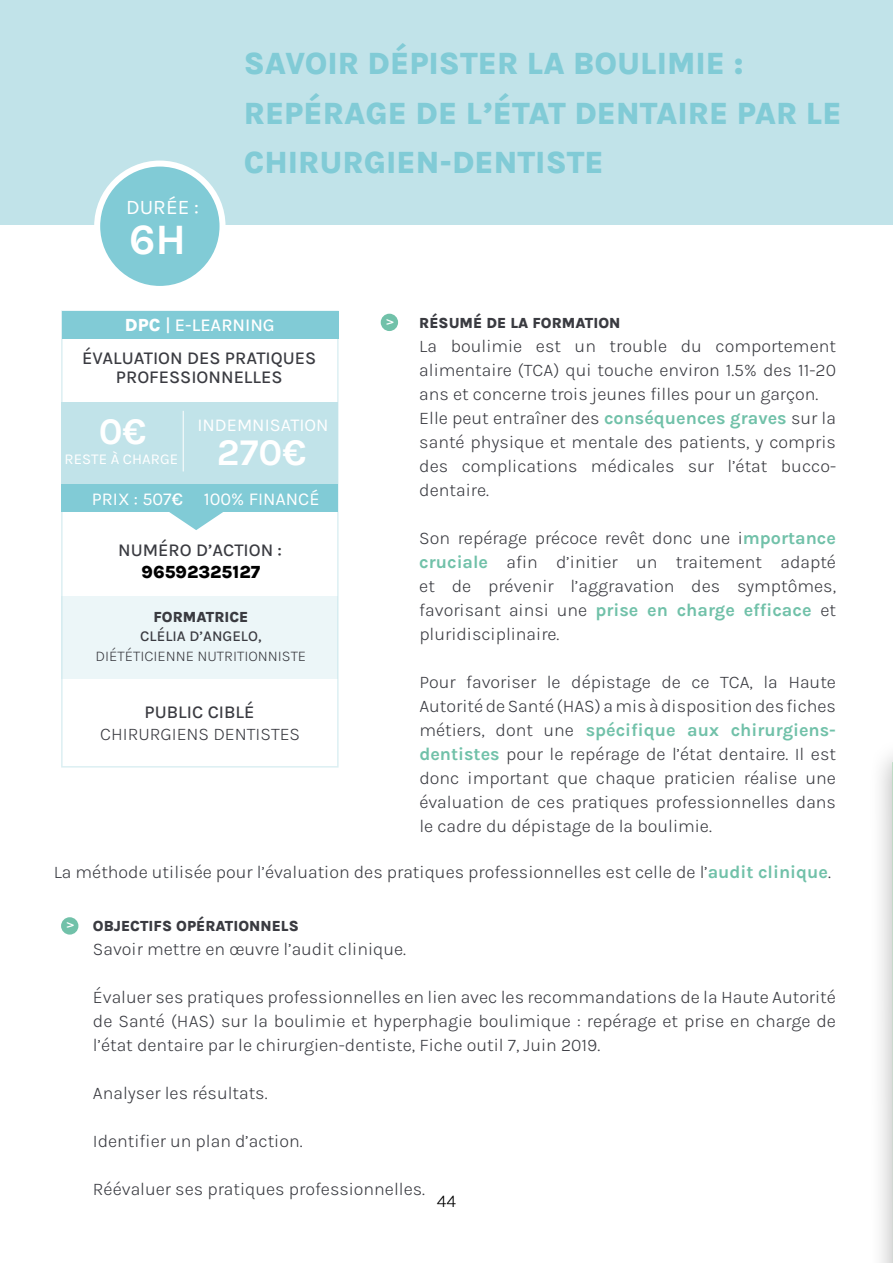
<style>
.page{position:relative;width:893px;height:1263px;background:#fff}
.page>*{position:absolute;margin:0;border:0;box-sizing:border-box;transform-origin:0 0}
.t1{font:700 43.5px "Karla";color:#fff}
.t2{font:700 37.8px "Karla";color:#fff}
.t3{font:800 31.5px/49.5px "Karla";color:#81cbd6}
.t4{font:20.7px "Karla";color:#fff}
.t5{font:300 18px/24px "Karla";color:#3a3b41;text-align:justify}
.t6{font:500 18px/19.5px "Karla";color:#3a3b41;text-align:center}
.t7{font:18px "Karla";color:#fff}
.t8{font:500 18px "Karla";color:#fff}
.t9{font:800 18px "Karla";color:#000}
.t10{font:300 18px "Karla";color:#000}
.t11{font:800 15px "Karla";color:#3a3b41}
.t12{font:300 15px "Karla";color:#3a3b41}
.t13{font:500 15px "Karla";color:#3a3b41}
.t14{font:15px "Karla";color:#fff}
.t15{font:700 9px "Comic Sans MS";color:#fff}
.s1{font-weight:800}
.s2{font-weight:500}
.s3{font-weight:700;color:#71c1a9}
</style>
<div class="page">
<div style="left:868px;top:695px;width:25px;height:568px;background:#000;opacity:.3"></div>
<svg style="left:892px;top:762px;width:1px;height:501px"></svg>
<div style="left:0;top:0;width:892px;height:225px;background:#c1e3e9"></div>
<div style="left:97px;top:164px;width:126px;height:125px;background:#81cbd6;border-radius:50%"></div>
<div style="left:94px;top:161px;width:132px;height:131px;border:6px solid #fff;border-radius:50%"></div>
<div style="left:381px;top:314px;width:17px;height:17px;background:#71c1a9;border-radius:50%"></div>
<svg style="left:61px;top:310px;width:278px;height:458px"></svg>
<div style="left:61px;top:402px;width:276px;height:83px;background:#c1e3e9"></div>
<hr style="left:183px;top:411px;width:1px;height:60px;background:#fff">
<div style="left:63px;top:311px;width:275px;height:27px;background:#81cbd6"></div>
<svg style="left:164px;top:512px;width:64px;height:18px"></svg>
<div style="left:61px;top:596px;width:276px;height:83px;background:#ecf6f8"></div>
<div style="left:61px;top:485px;width:276px;height:27px;background:#81cbd6"></div>
<div style="left:61px;top:917px;width:17px;height:17px;background:#71c1a9;border-radius:50%"></div>
<p class="t4" style="left:126px;top:196px;width:75px">DURÉE :</p>
<h1 class="t1" style="left:129px;top:210px;width:59px">6H</h1>
<h3 class="t3" style="left:244px;top:37px;width:599px">SAVOIR DÉPISTER LA BOULIMIE :<br>REPÉRAGE DE L’ÉTAT DENTAIRE PAR LE<br>CHIRURGIEN-DENTISTE</h3>
<p class="t8" style="left:125px;top:313px;width:151px"><span class="s1">DPC</span> | E-LEARNING</p>
<p class="t6" style="left:82px;top:347px;width:235px">ÉVALUATION DES PRATIQUES<br>PROFESSIONNELLES</p>
<h2 class="t2" style="left:99px;top:406px;width:49px">0€</h2>
<p class="t14" style="left:65px;top:451px;width:115px">RESTE À CHARGE</p>
<p class="t7" style="left:197px;top:415px;width:132px">INDEMNISATION</p>
<h2 class="t2" style="left:217px;top:427px;width:91px">270€</h2>
<p class="t7" style="left:92px;top:489px;width:229px">PRIX : 507<span class="s2">€</span> 100% FINANCÉ</p>
<p class="t6" style="left:118px;top:539px;width:165px">NUMÉRO D’ACTION :</p>
<p class="t9" style="left:142px;top:559px;width:120px">96592325127</p>
<p class="t11" style="left:153px;top:606px;width:97px">FORMATRICE</p>
<p class="t13" style="left:140px;top:626px;width:123px">CLÉLIA D’ANGELO,</p>
<p class="t12" style="left:96px;top:646px;width:212px">DIÉTÉTICIENNE NUTRITIONNISTE</p>
<p class="t6" style="left:145px;top:701px;width:111px">PUBLIC CIBLÉ</p>
<p class="t5" style="left:100px;top:721px;width:201px">CHIRURGIENS DENTISTES</p>
<p class="t15" style="left:383px;top:325px;width:8px;rotate:-90deg">V</p>
<p class="t11" style="left:419px;top:312px;width:203px">RÉSUMÉ DE LA FORMATION</p>
<p class="t5" style="left:419px;top:333px;width:418px;text-align:left">La boulimie est un trouble du comportement alimentaire (TCA) qui touche environ 1.5% des 11-20 ans et concerne trois jeunes filles pour un garçon.<br>Elle peut entraîner des <span class="s3">conséquences graves</span> sur la santé physique et mentale des patients, y compris des complications médicales sur l’état bucco&shy;dentaire.</p>
<p class="t5" style="left:419px;top:525px;width:418px">Son repérage précoce revêt donc une i<span class="s3">mportance cruciale</span> afin d’initier un traitement adapté et de prévenir l’aggravation des symptômes, favorisant ainsi une <span class="s3">prise en charge efficace</span> et pluridisciplinaire.</p>
<p class="t5" style="left:419px;top:669px;width:418px">Pour favoriser le dépistage de ce TCA, la Haute Autorité de Santé (HAS) a mis à disposition des fiches métiers, dont une <span class="s3">spécifique aux chirurgiens&shy;dentistes</span> pour le repérage de l’état dentaire. Il est donc important que chaque praticien réalise une évaluation de ces pratiques professionnelles dans le cadre du dépistage de la boulimie.</p>
<p class="t5" style="left:54px;top:860px;width:779px">La méthode utilisée pour l’évaluation des pratiques professionnelles est celle de l’<span class="s3">audit clinique</span>.</p>
<p class="t15" style="left:64px;top:928px;width:8px;rotate:-90deg">V</p>
<p class="t11" style="left:93px;top:915px;width:207px">OBJECTIFS OPÉRATIONNELS</p>
<p class="t5" style="left:93px;top:936px;width:315px">Savoir mettre en œuvre l’audit clinique.</p>
<p class="t5" style="left:93px;top:984px;width:745px">Évaluer ses pratiques professionnelles en lien avec les recommandations de la Haute Autorité de Santé (HAS) sur la boulimie et hyperphagie boulimique : repérage et prise en charge de l’état dentaire par le chirurgien-dentiste, Fiche outil 7, Juin 2019.</p>
<p class="t5" style="left:93px;top:1080px;width:176px">Analyser les résultats.</p>
<p class="t5" style="left:93px;top:1128px;width:211px">Identifier un plan d’action.</p>
<p class="t5" style="left:93px;top:1176px;width:334px">Réévaluer ses pratiques professionnelles.</p>
<p class="t10" style="left:437px;top:1190px;width:21px">44</p>
</div>
